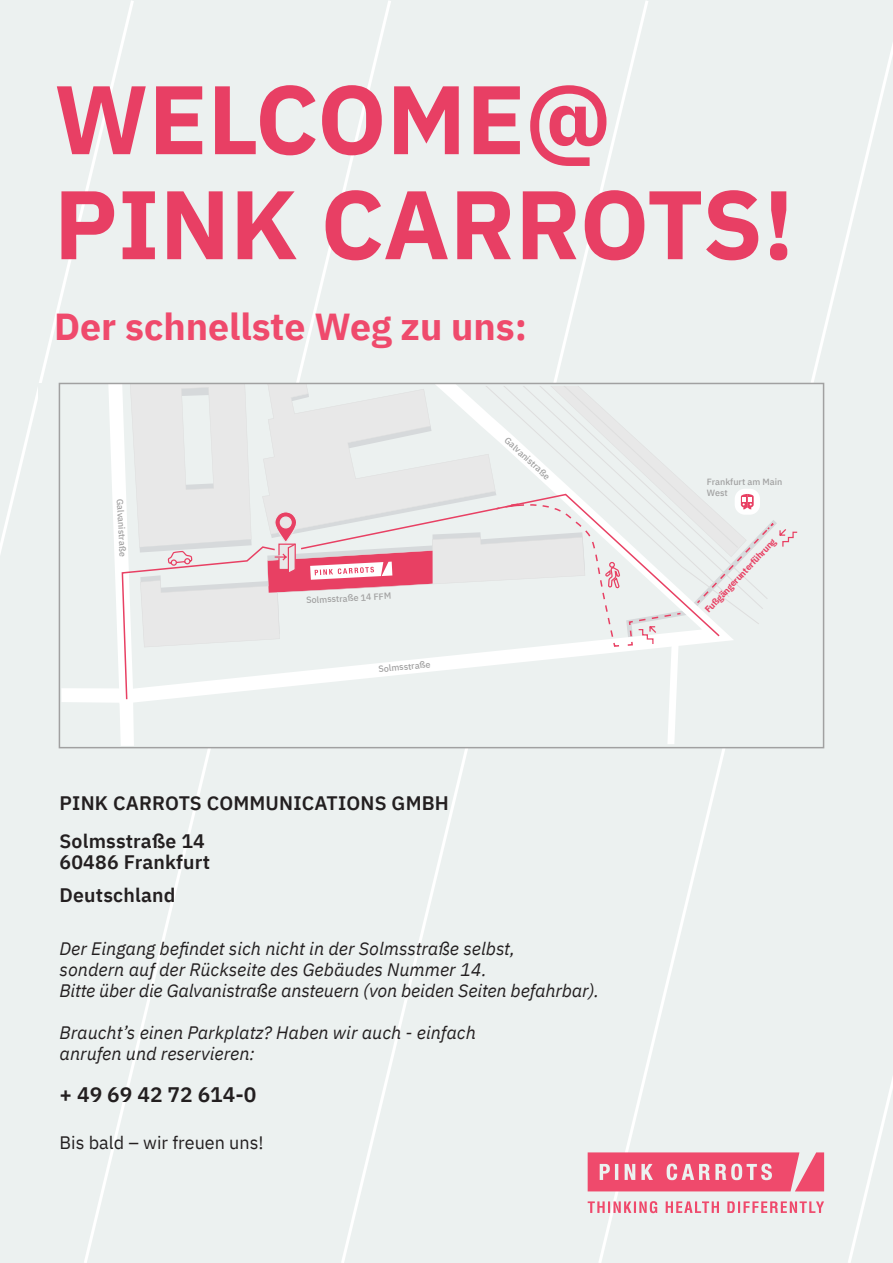
<style>
.page{position:relative;width:893px;height:1263px;background:#fff}
.page>*{position:absolute;margin:0;border:0;box-sizing:border-box;transform-origin:0 0}
.t1{font:700 97.2px "IBM Plex Sans";color:#e83f64}
.t2{font:700 37.5px "IBM Plex Sans";color:#ef4a6c}
.t3{font:600 21px "IBM Plex Sans";color:#231f20}
.t4{font:600 19.5px "IBM Plex Sans";letter-spacing:.01em;color:#231f20}
.t5{font:italic 18px/21px "IBM Plex Sans";color:#231f20}
.t6{font:18px "IBM Plex Sans";color:#231f20}
.t7{font:500 9px/10.8px "IBM Plex Sans";color:#a1a1a1}
.t8{font:700 9px "IBM Plex Sans";color:#e84063}
</style>
<div class="page">
<div style="left:0;top:0;width:82px;height:1263px;background:#ecf1f0"></div>
<div style="left:82px;top:0;width:257px;height:1263px;background:#ecf1f0"></div>
<div style="left:339px;top:0;width:257px;height:1263px;background:#ecf1f0"></div>
<div style="left:596px;top:0;width:249px;height:1263px;background:#ecf1f0"></div>
<div style="left:845px;top:0;width:48px;height:1263px;background:#ecf1f0"></div>
<div style="left:38px;top:383px;width:786px;height:365px;background:#ecf1f0"></div>
<svg style="left:61px;top:383px;width:737px;height:363px"></svg>
<svg style="left:588px;top:1152px;width:236px;height:39px"></svg>
<svg style="left:588px;top:1201px;width:236px;height:12px"></svg>
<p class="t1" style="left:54px;top:42px;width:559px">WELCOME@</p>
<p class="t1" style="left:54px;top:147px;width:742px">PINK CARROTS!</p>
<p class="t2" style="left:54px;top:297px;width:475px">Der schnellste Weg zu uns:</p>
<p class="t7" style="left:126px;top:498px;width:59px;rotate:87deg">Galvanistraße</p>
<p class="t7" style="left:306px;top:594px;width:86px;rotate:-3deg">Solmsstraße 14 FFM</p>
<p class="t7" style="left:378px;top:663px;width:54px;rotate:-6deg">Solmsstraße</p>
<p class="t7" style="left:510px;top:434px;width:59px;rotate:42deg">Galvanistraße</p>
<p class="t4" style="left:60px;top:788px;width:391px">PINK CARROTS COMMUNICATIONS GMBH</p>
<p class="t4" style="left:60px;top:826px;width:147px">Solmsstraße 14</p>
<p class="t4" style="left:60px;top:847px;width:152px">60486 Frankfurt</p>
<p class="t4" style="left:60px;top:880px;width:118px">Deutschland</p>
<p class="t5" style="left:60px;top:937px;width:541px">Der Eingang befindet sich nicht in der Solmsstraße selbst,<br>sondern auf der Rückseite des Gebäudes Nummer 14.<br>Bitte über die Galvanistraße ansteuern (von beiden Seiten befahrbar).</p>
<p class="t5" style="left:60px;top:1021px;width:418px">Braucht’s einen Parkplatz? Haben wir auch - einfach anrufen und reservieren:</p>
<p class="t3" style="left:60px;top:1078px;width:199px">+ 49 69 42 72 614-0</p>
<p class="t6" style="left:60px;top:1129px;width:206px">Bis bald – wir freuen uns!</p>
<p class="t7" style="left:707px;top:475px;width:77px">Frankfurt am Main<br>West</p>
<p class="t8" style="left:701px;top:606px;width:100px;rotate:-46deg">Fußgängerunterführung</p>
</div>
